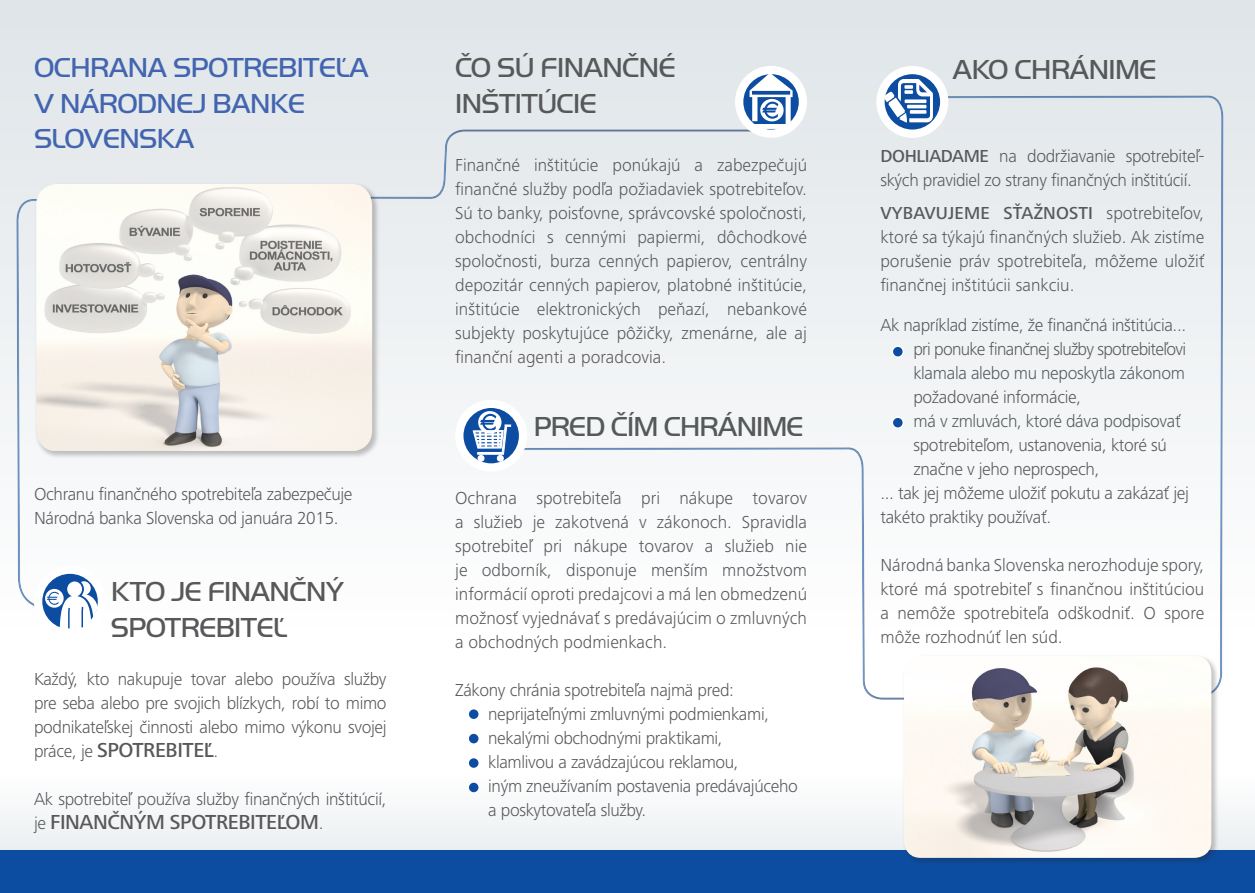
<style>
.page{position:relative;width:1255px;height:893px;background:#fff}
.page>*{position:absolute;margin:0;border:0;box-sizing:border-box;transform-origin:0 0}
.t1{font:300 28.5px "Handel Got DCE";letter-spacing:-.02em;color:#57585a}
.t2{font:300 28.5px/35.2px "Handel Got DCE";letter-spacing:-.02em;color:#4365b0}
.t3{font:500 21px "Frutiger Next LTCE";letter-spacing:-.02em;color:#57585a}
.t4{font:300 18px/24px "Frutiger Next LTCE";letter-spacing:-.02em;color:#57585a}
.t5{font:300 18px "Frutiger Next LTCE";letter-spacing:-.04em;color:#57585a}
.s1{font-weight:300;font-size:18px}
.s2{font-weight:500}
</style>
<div class="page">
<div style="left:0;top:0;width:1254px;height:633px;background:linear-gradient(to bottom,#dee4e8,#fefefe)"></div>
<div style="left:0;top:774px;width:1254px;height:119px;background:#f4f6f7"></div>
<div style="left:76px;top:128px;width:696px;height:71px;background:#e6eaed"></div>
<div style="left:494px;top:447px;width:696px;height:254px;background:#fcfcfc"></div>
<div style="left:939px;top:95px;width:285px;height:603px;background:#231f20;opacity:.75"></div>
<div style="left:15px;top:198px;width:326px;height:411px;background:#f9fafa"></div>
<svg style="left:467px;top:708px;width:13px;height:12px"></svg>
<div style="left:469px;top:709px;width:9px;height:10px;background:#0d4da1;border-radius:50%"></div>
<svg style="left:467px;top:732px;width:13px;height:13px"></svg>
<div style="left:469px;top:734px;width:9px;height:9px;background:#0d4da1;border-radius:50%"></div>
<svg style="left:467px;top:757px;width:13px;height:12px"></svg>
<div style="left:469px;top:758px;width:9px;height:10px;background:#0d4da1;border-radius:50%"></div>
<svg style="left:467px;top:781px;width:13px;height:13px"></svg>
<div style="left:469px;top:783px;width:9px;height:9px;background:#0d4da1;border-radius:50%"></div>
<div style="left:735px;top:66px;width:72px;height:72px;background:#fff;border-radius:50%"></div>
<div style="left:743px;top:74px;width:55px;height:56px;background:#0d4da1;border-radius:50%"></div>
<svg style="left:749px;top:74px;width:43px;height:55px"></svg>
<div style="left:34px;top:566px;width:72px;height:71px;background:#fff;border-radius:50%"></div>
<div style="left:42px;top:574px;width:56px;height:55px;background:#0d4da1;border-radius:50%"></div>
<svg style="left:45px;top:581px;width:53px;height:50px"></svg>
<div style="left:455px;top:400px;width:72px;height:72px;background:#fff;border-radius:50%"></div>
<div style="left:463px;top:408px;width:56px;height:55px;background:#0d4da1;border-radius:50%"></div>
<svg style="left:472px;top:411px;width:39px;height:51px"></svg>
<div style="left:876px;top:66px;width:72px;height:72px;background:#fff;border-radius:50%"></div>
<svg style="left:884px;top:74px;width:56px;height:56px"></svg>
<svg style="left:884px;top:79px;width:48px;height:44px"></svg>
<svg style="left:891px;top:345px;width:13px;height:13px"></svg>
<div style="left:893px;top:347px;width:9px;height:9px;background:#0d4da1;border-radius:50%"></div>
<svg style="left:891px;top:416px;width:13px;height:13px"></svg>
<div style="left:893px;top:418px;width:9px;height:9px;background:#0d4da1;border-radius:50%"></div>
<div style="left:35px;top:182px;width:345px;height:277px;background:#231f20;opacity:.27"></div>
<img style="left:36px;top:184px;width:336px;height:267px">
<div style="left:0;top:850px;width:1254px;height:43px;background:#0d4da1"></div>
<div style="left:902px;top:654px;width:316px;height:211px;background:#231f20;opacity:.27"></div>
<img style="left:904px;top:656px;width:307px;height:202px">
<p class="t2" style="left:34px;top:50px;width:336px">OCHRANA SPOTREBITEĽA<br>V NÁRODNEJ BANKE</p>
<p class="t2" style="left:34px;top:121px;width:162px">SLOVENSKA</p>
<p class="t4" style="left:34px;top:482px;width:320px">Ochranu finančného spotrebiteľa zabezpečuje</p>
<p class="t4" style="left:34px;top:506px;width:306px">Národná banka Slovenska od januára 2015.</p>
<p class="t1" style="left:111px;top:576px;width:234px">KTO JE FINANČNÝ</p>
<p class="t1" style="left:111px;top:611px;width:178px">SPOTREBITEĽ</p>
<p class="t4" style="left:34px;top:667px;width:354px;text-align:justify">Každý, kto nakupuje tovar alebo používa služby pre seba alebo pre svojich blízkych, robí to mimo podnikateľskej činnosti alebo mimo výkonu svojej</p>
<p class="t3" style="left:34px;top:737px;width:186px"><span class="s1">práce, je</span> SPOTREBITEĽ<span class="s1">.</span></p>
<p class="t4" style="left:34px;top:787px;width:354px">Ak spotrebiteľ používa služby finančných inštitúcií,</p>
<p class="t3" style="left:34px;top:809px;width:291px"><span class="s1">je</span> FINANČNÝM SPOTREBITEĽOM<span class="s1">.</span></p>
<p class="t1" style="left:455px;top:52px;width:222px">ČO SÚ FINANČNÉ</p>
<p class="t1" style="left:455px;top:87px;width:143px">INŠTITÚCIE</p>
<p class="t4" style="left:455px;top:153px;width:353px;text-align:justify">Finančné inštitúcie ponúkajú a zabezpečujú finančné služby podľa požiadaviek spotrebiteľov.<br>Sú to banky, poisťovne, správcovské spoločnosti, obchodníci s cennými papiermi, dôchodkové spoločnosti, burza cenných papierov, centrálny depozitár cenných papierov, platobné inštitúcie, inštitúcie elektronických peňazí, nebankové subjekty poskytujúce pôžičky, zmenárne, ale aj finanční agenti a poradcovia.</p>
<p class="t1" style="left:534px;top:410px;width:271px">PRED ČÍM CHRÁNIME</p>
<p class="t4" style="left:455px;top:486px;width:353px;text-align:justify">Ochrana spotrebiteľa pri nákupe tovarov a služieb je zakotvená v zákonoch. Spravidla spotrebiteľ pri nákupe tovarov a služieb nie je odborník, disponuje menším množstvom informácií oproti predajcovi a má len obmedzenú možnosť vyjednávať s predávajúcim o zmluvných a obchodných podmienkach.</p>
<p class="t4" style="left:455px;top:678px;width:280px">Zákony chránia spotrebiteľa najmä pred:</p>
<p class="t4" style="left:488px;top:702px;width:282px">neprijateľnými zmluvnými podmienkami,</p>
<p class="t4" style="left:488px;top:726px;width:236px">nekalými obchodnými praktikami,</p>
<p class="t4" style="left:488px;top:750px;width:252px">klamlivou a zavádzajúcou reklamou,</p>
<p class="t4" style="left:488px;top:774px;width:311px">iným zneužívaním postavenia predávajúceho a poskytovateľa služby.</p>
<p class="t1" style="left:952px;top:53px;width:205px">AKO CHRÁNIME</p>
<p class="t4" style="left:880px;top:144px;width:325px"><span class="s2">DOHLIADAME</span> na dodržiavanie spotrebiteľ&shy;ských pravidiel zo strany finančných inštitúcií.</p>
<p class="t4" style="left:880px;top:201px;width:325px;text-align:justify"><span class="s2">VYBAVUJEME SŤAŽNOSTI</span> spotrebiteľov, ktoré sa týkajú finančných služieb. Ak zistíme porušenie práv spotrebiteľa, môžeme uložiť finančnej inštitúcii sankciu.</p>
<p class="t4" style="left:880px;top:313px;width:307px">Ak napríklad zistíme, že finančná inštitúcia...</p>
<p class="t5" style="left:913px;top:339px;width:274px">pri ponuke finančnej služby spotrebiteľovi</p>
<p class="t4" style="left:913px;top:361px;width:273px">klamala alebo mu neposkytla zákonom požadované informácie,</p>
<p class="t4" style="left:913px;top:409px;width:269px">má v zmluvách, ktoré dáva podpisovať spotrebiteľom, ustanovenia, ktoré sú</p>
<p class="t4" style="left:913px;top:457px;width:187px">značne v jeho neprospech,</p>
<p class="t4" style="left:880px;top:481px;width:310px">... tak jej môžeme uložiť pokutu a zakázať jej takéto praktiky používať.</p>
<p class="t4" style="left:880px;top:553px;width:325px;text-align:justify">Národná banka Slovenska nerozhoduje spory, ktoré má spotrebiteľ s finančnou inštitúciou a nemôže spotrebiteľa odškodniť. O spore môže rozhodnúť len súd.</p>
</div>
